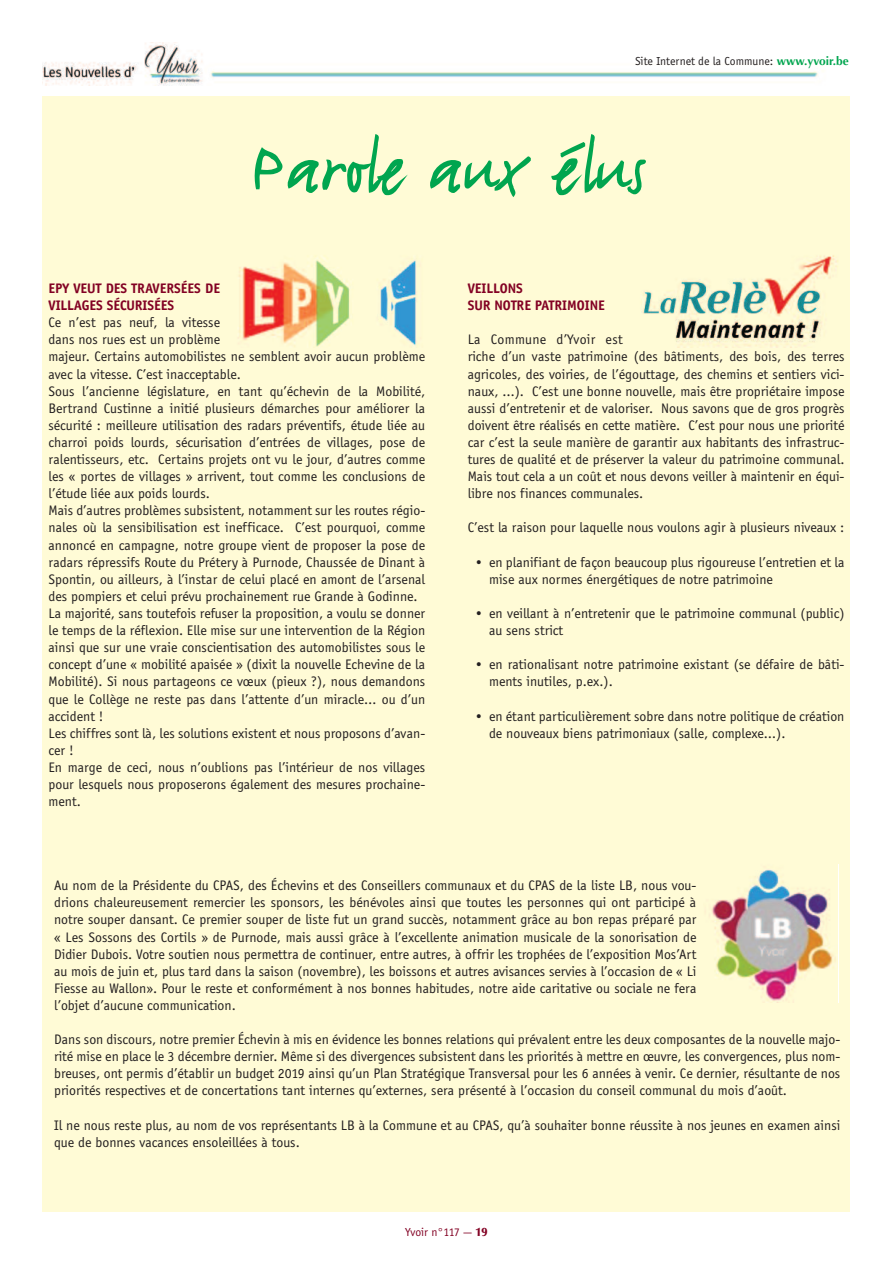
<style>
.page{position:relative;width:893px;height:1263px;background:#fff}
.page>*{position:absolute;margin:0;border:0;box-sizing:border-box;transform-origin:0 0}
.t1{font:600 82.5px "FF Justlefthand";color:#00a54f}
.t2{font:14.25px/17.1px "Officina Sans";color:#231f20}
.t3{font:700 14.25px/17.1px "Officina Sans";color:#820123}
.t4{font:12px "Officina Sans";color:#231f20}
.t5{font:12px "Officina Sans";letter-spacing:-.005em;color:#820123}
.s1{font-family:"Optima";font-weight:700;color:#00a54f}
.s2{font-family:"Optima";font-weight:900}
</style>
<div class="page">
<div style="left:43px;top:96px;width:807px;height:1115px;background:#fffbd6"></div>
<img style="left:238px;top:258px;width:179px;height:89px">
<img style="left:641px;top:255px;width:197px;height:92px">
<img style="left:43px;top:43px;width:775px;height:42px">
<img style="left:709px;top:869px;width:124px;height:133px">
<p class="t4" style="left:635px;top:54px;width:215px">Site Internet de la Commune: <span class="s1">www.yvoir.be</span></p>
<h1 class="t1" style="left:251px;top:113px;width:397px">Parole aux élus</h1>
<p class="t3" style="left:49px;top:280px;width:173px">EPY VEUT DES TRAVERSÉES DE<br>VILLAGES SÉCURISÉES</p>
<p class="t2" style="left:49px;top:314px;width:378px">Ce n’est pas neuf, la vitesse<br>dans nos rues est un problème<br>majeur. Certains automobilistes ne semblent avoir aucun problème avec la vitesse. C’est inacceptable.<br>Sous l’ancienne législature, en tant qu’échevin de la Mobilité, Bertrand Custinne a initié plusieurs démarches pour améliorer la sécurité : meilleure utilisation des radars préventifs, étude liée au charroi poids lourds, sécurisation d’entrées de villages, pose de ralentisseurs, etc. Certains projets ont vu le jour, d’autres comme les « portes de villages » arrivent, tout comme les conclusions de l’étude liée aux poids lourds.<br>Mais d’autres problèmes subsistent, notamment sur les routes régio&shy;nales où la sensibilisation est inefficace. C’est pourquoi, comme annoncé en campagne, notre groupe vient de proposer la pose de radars répressifs Route du Prétery à Purnode, Chaussée de Dinant à Spontin, ou ailleurs, à l’instar de celui placé en amont de l’arsenal des pompiers et celui prévu prochainement rue Grande à Godinne.<br>La majorité, sans toutefois refuser la proposition, a voulu se donner le temps de la réflexion. Elle mise sur une intervention de la Région ainsi que sur une vraie conscientisation des automobilistes sous le concept d’une « mobilité apaisée » (dixit la nouvelle Echevine de la Mobilité). Si nous partageons ce vœux (pieux ?), nous demandons que le Collège ne reste pas dans l’attente d’un miracle… ou d’un accident !<br>Les chiffres sont là, les solutions existent et nous proposons d’avan&shy;cer !<br>En marge de ceci, nous n’oublions pas l’intérieur de nos villages pour lesquels nous proposerons également des mesures prochaine&shy;ment.</p>
<p class="t3" style="left:468px;top:280px;width:139px">VEILLONS<br>SUR NOTRE PATRIMOINE</p>
<p class="t2" style="left:468px;top:331px;width:378px">La Commune d’Yvoir est<br>riche d’un vaste patrimoine (des bâtiments, des bois, des terres agricoles, des voiries, de l’égouttage, des chemins et sentiers vici&shy;naux, …). C’est une bonne nouvelle, mais être propriétaire impose aussi d’entretenir et de valoriser. Nous savons que de gros progrès doivent être réalisés en cette matière. C’est pour nous une priorité car c’est la seule manière de garantir aux habitants des infrastruc&shy;tures de qualité et de préserver la valeur du patrimoine communal.<br>Mais tout cela a un coût et nous devons veiller à maintenir en équi&shy;libre nos finances communales.</p>
<p class="t2" style="left:468px;top:519px;width:378px">C’est la raison pour laquelle nous voulons agir à plusieurs niveaux :</p>
<p class="t2" style="left:489px;top:553px;width:357px;text-indent:-15px">• en planifiant de façon beaucoup plus rigoureuse l’entretien et la mise aux normes énergétiques de notre patrimoine</p>
<p class="t2" style="left:489px;top:604px;width:357px;text-indent:-15px">• en veillant à n’entretenir que le patrimoine communal (public) au sens strict</p>
<p class="t2" style="left:489px;top:656px;width:357px;text-indent:-15px">• en rationalisant notre patrimoine existant (se défaire de bâti&shy;ments inutiles, p.ex.).</p>
<p class="t2" style="left:489px;top:707px;width:357px;text-indent:-15px">• en étant particulièrement sobre dans notre politique de création de nouveaux biens patrimoniaux (salle, complexe…).</p>
<p class="t2" style="left:54px;top:877px;width:644px;text-align:justify">Au nom de la Présidente du CPAS, des Échevins et des Conseillers communaux et du CPAS de la liste LB, nous vou&shy;drions chaleureusement remercier les sponsors, les bénévoles ainsi que toutes les personnes qui ont participé à notre souper dansant. Ce premier souper de liste fut un grand succès, notamment grâce au bon repas préparé par « Les Sossons des Cortils » de Purnode, mais aussi grâce à l’excellente animation musicale de la sonorisation de Didier Dubois. Votre soutien nous permettra de continuer, entre autres, à offrir les trophées de l’exposition Mos’Art au mois de juin et, plus tard dans la saison (novembre), les boissons et autres avisances servies à l’occasion de « Li Fiesse au Wallon». Pour le reste et conformément à nos bonnes habitudes, notre aide caritative ou sociale ne fera l’objet d’aucune communication.</p>
<p class="t2" style="left:54px;top:1031px;width:788px;text-align:justify">Dans son discours, notre premier Échevin à mis en évidence les bonnes relations qui prévalent entre les deux composantes de la nouvelle majo&shy;rité mise en place le 3 décembre dernier. Même si des divergences subsistent dans les priorités à mettre en œuvre, les convergences, plus nom&shy;breuses, ont permis d’établir un budget 2019 ainsi qu’un Plan Stratégique Transversal pour les 6 années à venir. Ce dernier, résultante de nos priorités respectives et de concertations tant internes qu’externes, sera présenté à l’occasion du conseil communal du mois d’août.</p>
<p class="t2" style="left:54px;top:1116px;width:788px">Il ne nous reste plus, au nom de vos représentants LB à la Commune et au CPAS, qu’à souhaiter bonne réussite à nos jeunes en examen ainsi que de bonnes vacances ensoleillées à tous.</p>
<p class="t5" style="left:405px;top:1225px;width:84px">Yvoir n°117 — <span class="s2">19</span></p>
</div>
